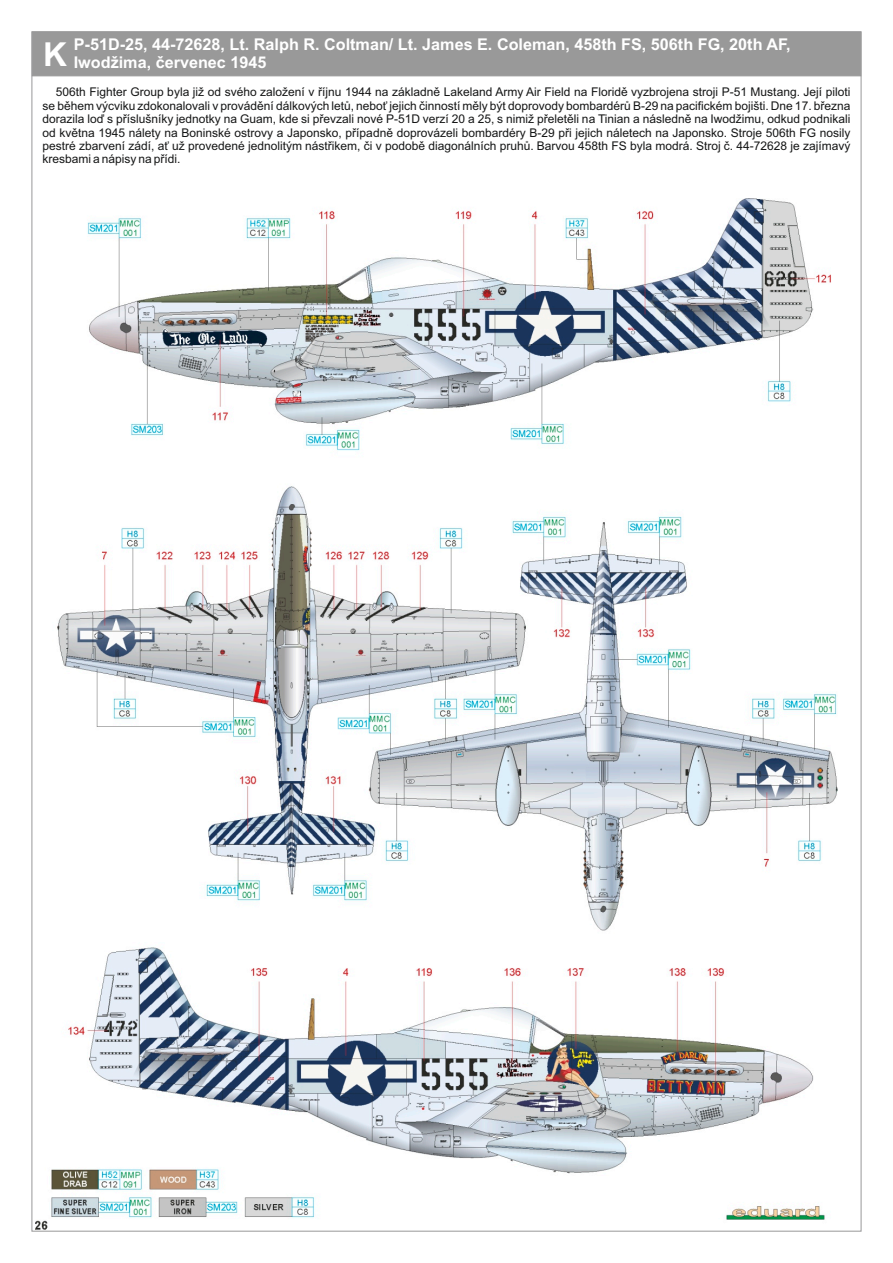
<style>
.page{position:relative;width:893px;height:1263px;background:#fff}
.page>*{position:absolute;margin:0;border:0;box-sizing:border-box;transform-origin:0 0}
.t1{font:700 33px "Arial";color:#fff}
.t2{font:700 16.2px/18.1px "Arial";color:#fff}
.t3{font:12px/13.4px "Arial";color:#151616;text-align:justify}
</style>
<div class="page">
<div style="left:32px;top:32px;width:829px;height:44px;background:#999"></div>
<img style="left:36px;top:199px;width:802px;height:1030px">
<h1 class="t1" style="left:43px;top:42px;width:25px">K</h1>
<h2 class="t2" style="left:74px;top:37px;width:718px">P-51D-25, 44-72628, Lt. Ralph R. Coltman/ Lt. James E. Coleman, 458th FS, 506th FG, 20th AF,<br>Iwodžima, červenec 1945</h2>
<p class="t3" style="left:43px;top:87px;width:809px;text-indent:13px">506th Fighter Group byla již od svého založení v říjnu 1944 na základně Lakeland Army Air Field na Floridě vyzbrojena stroji P-51 Mustang. Její piloti se během výcviku zdokonalovali v provádění dálkových letů, neboť jejich činností měly být doprovody bombardérů B-29 na pacifickém bojišti. Dne 17. března dorazila loď s příslušníky jednotky na Guam, kde si převzali nové P-51D verzí 20 a 25, s nimiž přeletěli na Tinian a následně na Iwodžimu, odkud podnikali od května 1945 nálety na Boninské ostrovy a Japonsko, případně doprovázeli bombardéry B-29 při jejich náletech na Japonsko. Stroje 506th FG nosily pestré zbarvení zádí, ať už provedené jednolitým nástřikem, či v podobě diagonálních pruhů. Barvou 458th FS byla modrá. Stroj č. 44-72628 je zajímavý kresbami a nápisy na přídi.</p>
</div>
